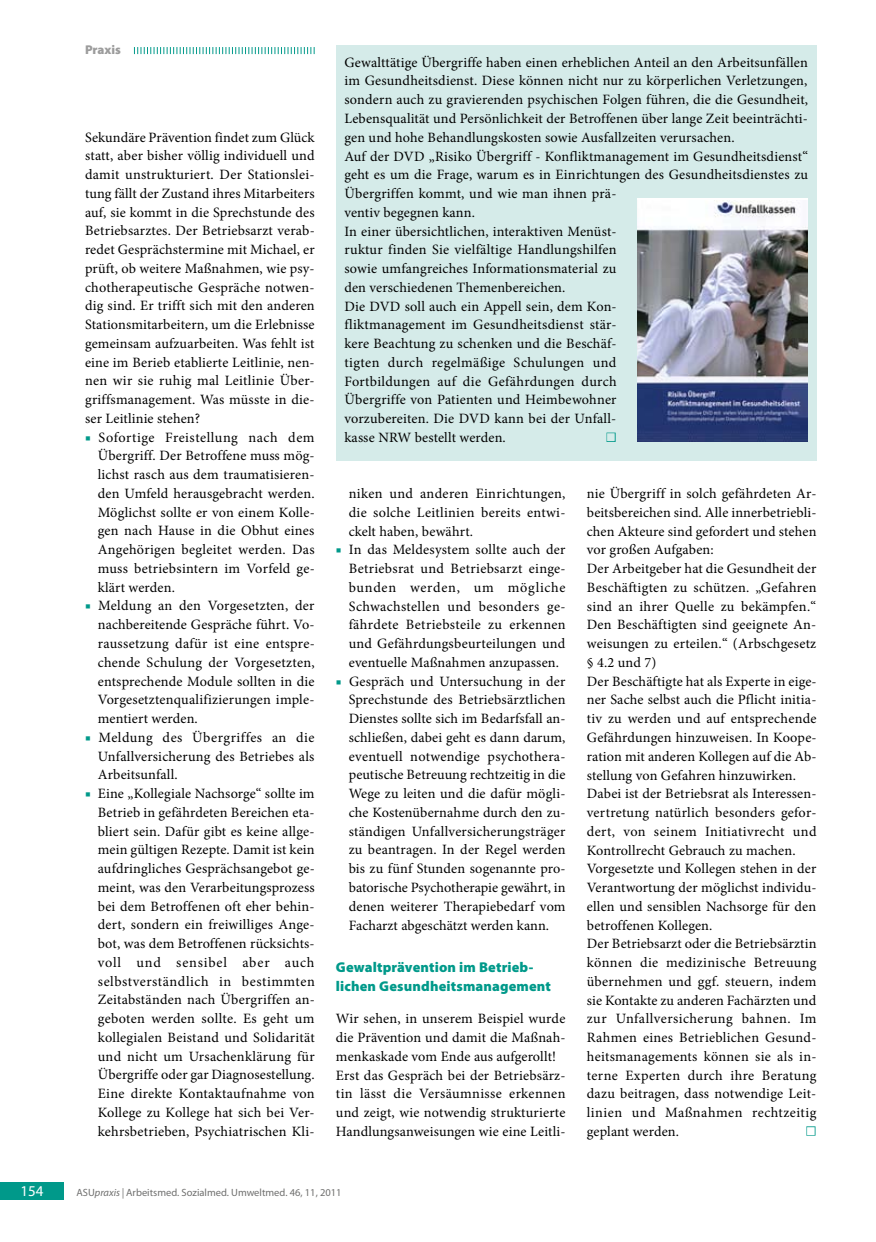
<style>
.page{position:relative;width:876px;height:1242px;background:#fff}
.page>*{position:absolute;margin:0;border:0;box-sizing:border-box;transform-origin:0 0}
.t1{font:27px "Minion Pro";color:#fff}
.t2{font:27px "Minion Pro";color:#d5ebe9}
.t3{font:15px "Myriad Pro";color:#fff}
.t4{font:14.25px/18.8px "Minion Pro";letter-spacing:.015em;color:#000;text-align:justify}
.t5{font:900 14.25px/18.8px "Myriad Pro";letter-spacing:.01em;color:#00998a}
.t6{font:900 12.75px "Myriad Pro";color:#9c9c9c}
.t7{font:10.5px "Myriad Pro";color:#6f6f6e}
.s1{color:#00998a}
.s2{font-style:italic}
</style>
<div class="page">
<div style="left:0;top:1182px;width:64px;height:17px;background:#00998a"></div>
<div style="left:806px;top:1126px;width:9px;height:9px;border:2px solid #00998a"></div>
<div style="left:336px;top:45px;width:480px;height:415px;background:#d5ebe9"></div>
<div style="left:606px;top:432px;width:10px;height:10px;border:2px solid #00998a"></div>
<img style="left:638px;top:201px;width:170px;height:240px">
<svg style="left:134px;top:47px;width:181px;height:7px"></svg>
<p class="t6" style="left:85px;top:41px;width:37px">Praxis</p>
<p class="t4" style="left:85px;top:128px;width:231px">Sekundäre Prävention findet zum Glück statt, aber bisher völlig individuell und damit unstrukturiert. Der Stationslei&shy;tung fällt der Zustand ihres Mitarbeiters auf, sie kommt in die Sprechstunde des Betriebsarztes. Der Betriebsarzt verab&shy;redet Gesprächstermine mit Michael, er prüft, ob weitere Maßnahmen, wie psy&shy;chotherapeutische Gespräche notwen&shy;dig sind. Er trifft sich mit den anderen Stationsmitarbeitern, um die Erlebnisse gemeinsam aufzuarbeiten. Was fehlt ist eine im Berieb etablierte Leitlinie, nen&shy;nen wir sie ruhig mal Leitlinie Über&shy;griffsmanagement. Was müsste in die&shy;ser Leitlinie stehen?</p>
<p class="t4" style="left:98px;top:428px;width:219px;text-indent:-13px"><span class="s1">■</span> Sofortige Freistellung nach dem Übergriff. Der Betroffene muss mög&shy;lichst rasch aus dem traumatisieren&shy;den Umfeld herausgebracht werden.<br>Möglichst sollte er von einem Kolle&shy;gen nach Hause in die Obhut eines Angehörigen begleitet werden. Das muss betriebsintern im Vorfeld ge&shy;klärt werden.</p>
<p class="t4" style="left:98px;top:596px;width:218px;text-indent:-13px"><span class="s1">■</span> Meldung an den Vorgesetzten, der nachbereitende Gespräche führt. Vo&shy;raussetzung dafür ist eine entspre&shy;chende Schulung der Vorgesetzten, entsprechende Module sollten in die Vorgesetztenqualifizierungen imple&shy;mentiert werden.</p>
<p class="t4" style="left:98px;top:728px;width:218px;text-indent:-13px"><span class="s1">■</span> Meldung des Übergriffes an die Unfallversicherung des Betriebes als Arbeitsunfall.</p>
<p class="t4" style="left:98px;top:784px;width:218px;text-indent:-13px"><span class="s1">■</span> Eine „Kollegiale Nachsorge“ sollte im Betrieb in gefährdeten Bereichen eta&shy;bliert sein. Dafür gibt es keine allge&shy;mein gültigen Rezepte. Damit ist kein aufdringliches Gesprächsangebot ge&shy;meint, was den Verarbeitungsprozess bei dem Betroffenen oft eher behin&shy;dert, sondern ein freiwilliges Ange&shy;bot, was dem Betroffenen rücksichts&shy;voll und sensibel aber auch selbstverständlich in bestimmten Zeitabständen nach Übergriffen an&shy;geboten werden sollte. Es geht um kollegialen Beistand und Solidarität und nicht um Ursachenklärung für Übergriffe oder gar Diagnosestellung.<br>Eine direkte Kontaktaufnahme von Kollege zu Kollege hat sich bei Ver&shy;kehrsbetrieben, Psychiatrischen Kli-</p>
<p class="t4" style="left:344px;top:53px;width:465px;text-align:left">Gewalttätige Übergriffe haben einen erheblichen Anteil an den Arbeitsunfällen im Gesundheitsdienst. Diese können nicht nur zu körperlichen Verletzungen, sondern auch zu gravierenden psychischen Folgen führen, die die Gesundheit, Lebensqualität und Persönlichkeit der Betroffenen über lange Zeit beeinträchti&shy;gen und hohe Behandlungskosten sowie Ausfallzeiten verursachen.<br>Auf der DVD „Risiko Übergriff - Konfliktmanagement im Gesundheitsdienst“ geht es um die Frage, warum es in Einrichtungen des Gesundheitsdienstes zu Übergriffen kommt, und wie man ihnen prä-<br>ventiv begegnen kann.<br>In einer übersichtlichen, interaktiven Menüst-<br>ruktur finden Sie vielfältige Handlungshilfen<br>sowie umfangreiches Informationsmaterial zu<br>den verschiedenen Themenbereichen.<br>Die DVD soll auch ein Appell sein, dem Kon-<br>fliktmanagement im Gesundheitsdienst stär-<br>kere Beachtung zu schenken und die Beschäf-<br>tigten durch regelmäßige Schulungen und<br>Fortbildungen auf die Gefährdungen durch<br>Übergriffe von Patienten und Heimbewohner<br>vorzubereiten. Die DVD kann bei der Unfall-<br>kasse NRW bestellt werden.</p>
<h1 class="t2" style="left:606px;top:417px;width:12px">■</h1>
<p class="t4" style="left:349px;top:484px;width:218px">niken und anderen Einrichtungen, die solche Leitlinien bereits entwi&shy;ckelt haben, bewährt.</p>
<p class="t4" style="left:349px;top:540px;width:218px;text-indent:-13px"><span class="s1">■</span> In das Meldesystem sollte auch der Betriebsrat und Betriebsarzt einge&shy;bunden werden, um mögliche Schwachstellen und besonders ge&shy;fährdete Betriebsteile zu erkennen und Gefährdungsbeurteilungen und eventuelle Maßnahmen anzupassen.</p>
<p class="t4" style="left:349px;top:672px;width:218px;text-indent:-13px"><span class="s1">■</span> Gespräch und Untersuchung in der Sprechstunde des Betriebsärztlichen Dienstes sollte sich im Bedarfsfall an&shy;schließen, dabei geht es dann darum, eventuell notwendige psychothera&shy;peutische Betreuung rechtzeitig in die Wege zu leiten und die dafür mögli&shy;che Kostenübernahme durch den zu&shy;ständigen Unfallversicherungsträger zu beantragen. In der Regel werden bis zu fünf Stunden sogenannte pro&shy;batorische Psychotherapie gewährt, in denen weiterer Therapiebedarf vom Facharzt abgeschätzt werden kann.</p>
<p class="t5" style="left:336px;top:957px;width:217px">Gewaltprävention im Betrieb&shy;lichen Gesundheitsmanagement</p>
<p class="t4" style="left:336px;top:1009px;width:231px;text-align:left">Wir sehen, in unserem Beispiel wurde die Prävention und damit die Maßnah&shy;menkaskade vom Ende aus aufgerollt!<br>Erst das Gespräch bei der Betriebsärz&shy;tin lässt die Versäumnisse erkennen und zeigt, wie notwendig strukturierte Handlungsanweisungen wie eine Leitli-</p>
<p class="t4" style="left:587px;top:484px;width:231px;text-align:left">nie Übergriff in solch gefährdeten Ar&shy;beitsbereichen sind. Alle innerbetriebli&shy;chen Akteure sind gefordert und stehen vor großen Aufgaben:<br>Der Arbeitgeber hat die Gesundheit der Beschäftigten zu schützen. „Gefahren sind an ihrer Quelle zu bekämpfen.“ Den Beschäftigten sind geeignete An&shy;weisungen zu erteilen.“ (Arbschgesetz § 4.2 und 7)<br>Der Beschäftigte hat als Experte in eige&shy;ner Sache selbst auch die Pflicht initia&shy;tiv zu werden und auf entsprechende Gefährdungen hinzuweisen. In Koope&shy;ration mit anderen Kollegen auf die Ab&shy;stellung von Gefahren hinzuwirken.<br>Dabei ist der Betriebsrat als Interessen&shy;vertretung natürlich besonders gefor&shy;dert, von seinem Initiativrecht und Kontrollrecht Gebrauch zu machen.<br>Vorgesetzte und Kollegen stehen in der Verantwortung der möglichst individu&shy;ellen und sensiblen Nachsorge für den betroffenen Kollegen.<br>Der Betriebsarzt oder die Betriebsärztin können die medizinische Betreuung übernehmen und ggf. steuern, indem sie Kontakte zu anderen Fachärzten und zur Unfallversicherung bahnen. Im Rahmen eines Betrieblichen Gesund&shy;heitsmanagements können sie als in&shy;terne Experten durch ihre Beratung dazu beitragen, dass notwendige Leit&shy;linien und Maßnahmen rechtzeitig geplant werden.</p>
<h1 class="t1" style="left:805px;top:1111px;width:12px">■</h1>
<p class="t3" style="left:20px;top:1181px;width:25px">154</p>
<p class="t7" style="left:77px;top:1186px;width:267px">ASU<span class="s2">praxis |</span> Arbeitsmed. Sozialmed. Umweltmed. 46, 11, 2011</p>
</div>
